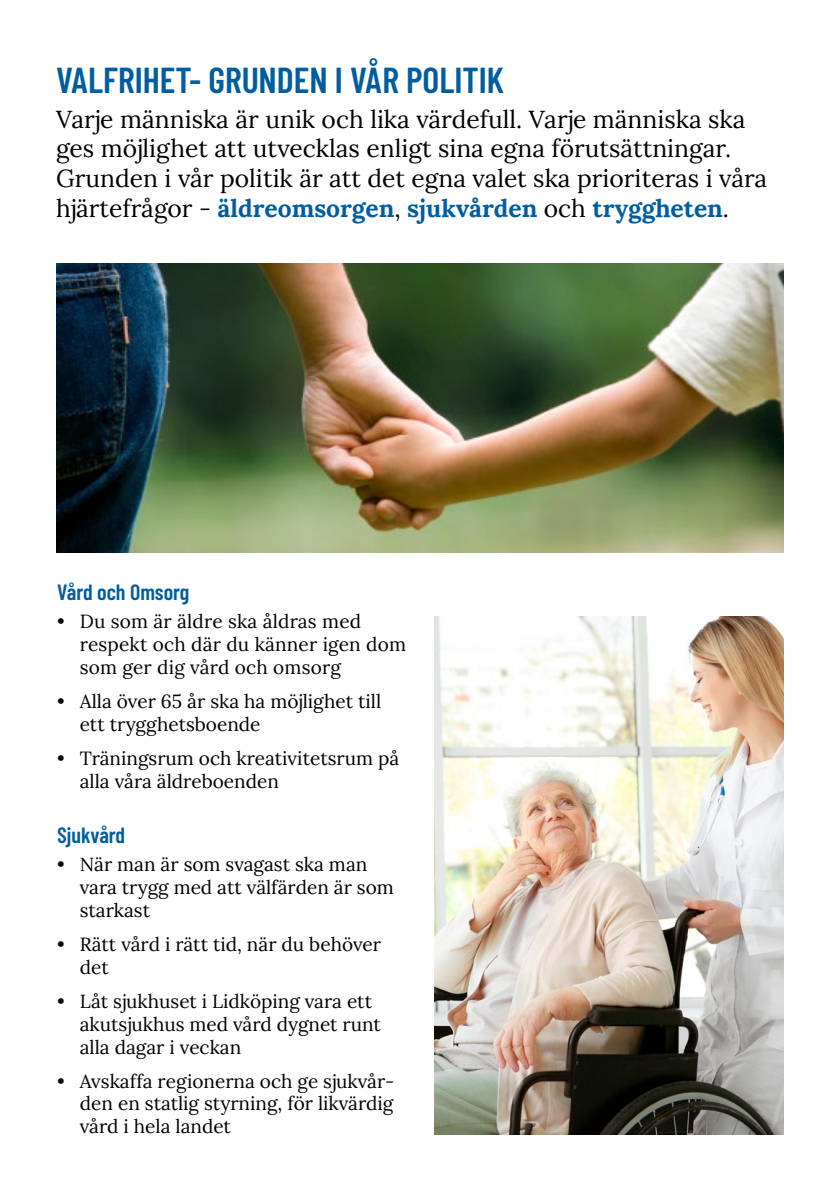
<style>
.page{position:relative;width:840px;height:1191px;background:#fff}
.page>*{position:absolute;margin:0;border:0;box-sizing:border-box;transform-origin:0 0}
.t1{font:600 36px "Barlow Condensed";color:#005d9f}
.t2{font:24.6px/29.6px "Lora";color:#000}
.t3{font:600 22px "Barlow Condensed";color:#005d9f}
.t4{font:19px/22.8px "Lora";color:#000}
.s1{font-weight:700;color:#005d9f}
</style>
<div class="page">
<img style="left:56px;top:263px;width:727px;height:289px">
<img style="left:434px;top:616px;width:349px;height:518px">
<h1 class="t1" style="left:56px;top:57px;width:449px">VALFRIHET- GRUNDEN I VÅR POLITIK</h1>
<p class="t2" style="left:56px;top:103px;width:712px">Varje människa är unik och lika värdefull. Varje människa ska ges möjlighet att utvecklas enligt sina egna förutsättningar.<br>Grunden i vår politik är att det egna valet ska prioriteras i våra hjärtefrågor - <span class="s1">äldreomsorgen</span>, <span class="s1">sjukvården</span> och <span class="s1">tryggheten</span>.</p>
<p class="t3" style="left:57px;top:578px;width:134px">Vård och Omsorg</p>
<p class="t4" style="left:80px;top:609px;width:327px;text-indent:-23px">• Du som är äldre ska åldras med respekt och där du känner igen dom som ger dig vård och omsorg</p>
<p class="t4" style="left:80px;top:688px;width:303px;text-indent:-23px">• Alla över 65 år ska ha möjlighet till ett trygghetsboende</p>
<p class="t4" style="left:80px;top:745px;width:321px;text-indent:-23px">• Träningsrum och kreativitetsrum på alla våra äldreboenden</p>
<p class="t3" style="left:57px;top:821px;width:70px">Sjukvård</p>
<p class="t4" style="left:80px;top:851px;width:315px;text-indent:-23px">• När man är som svagast ska man vara trygg med att välfärden är som starkast</p>
<p class="t4" style="left:80px;top:931px;width:303px;text-indent:-23px">• Rätt vård i rätt tid, när du behöver det</p>
<p class="t4" style="left:80px;top:988px;width:302px;text-indent:-23px">• Låt sjukhuset i Lidköping vara ett akutsjukhus med vård dygnet runt alla dagar i veckan</p>
<p class="t4" style="left:80px;top:1068px;width:316px;text-align:justify;text-indent:-23px">• Avskaffa regionerna och ge sjukvår&shy;den en statlig styrning, för likvärdig vård i hela landet</p>
</div>
